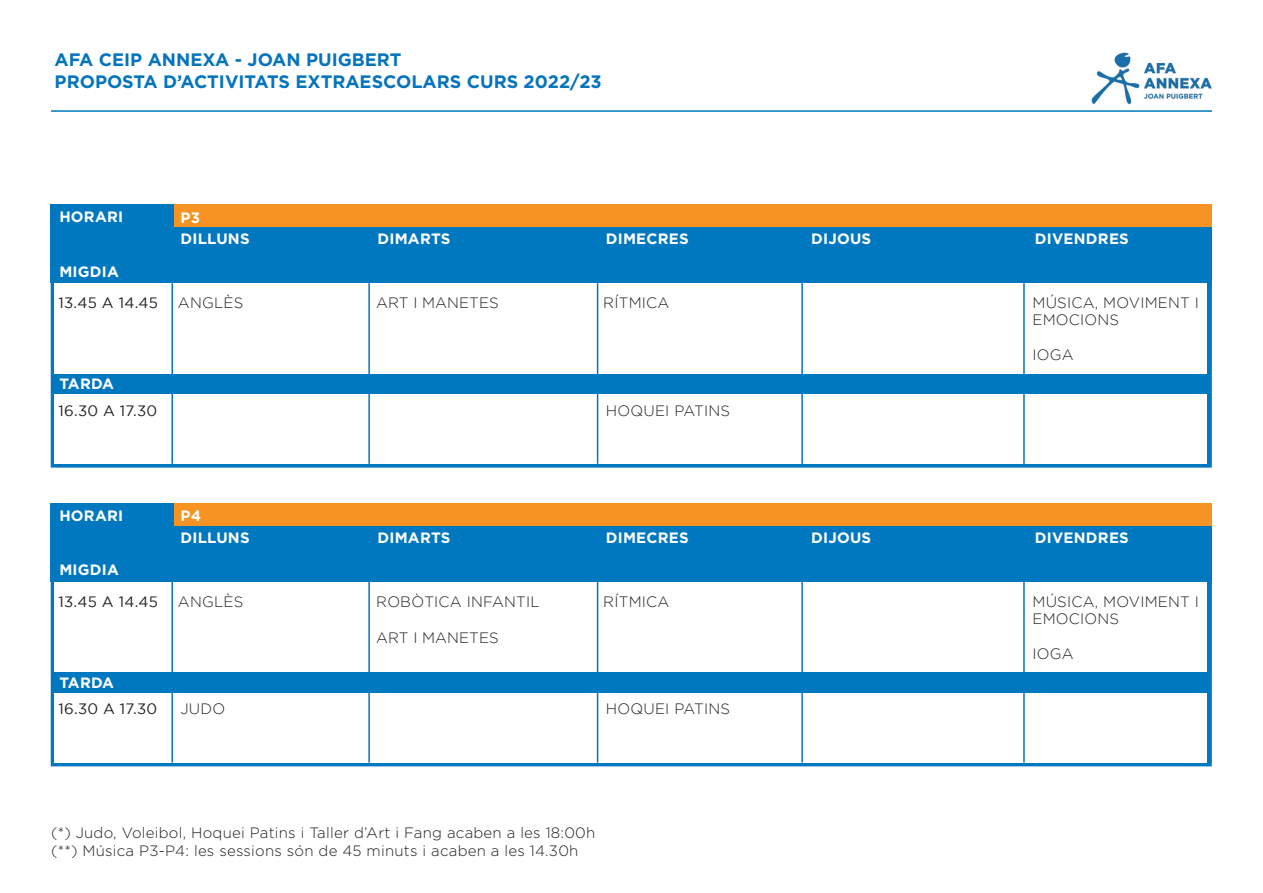
<style>
.page{position:relative;width:1263px;height:893px;background:#fff}
.page>*{position:absolute;margin:0;border:0;box-sizing:border-box;transform-origin:0 0}
.t1{font:700 18px/21.6px "Gotham";color:#0574bc}
.t2{font:300 15px/17.2px "Gotham";letter-spacing:.015em;color:#231f20}
.t3{font:700 15px "Gotham";letter-spacing:.015em;color:#fff}
.t4{font:15px "Gotham";letter-spacing:.015em;color:#231f20}
</style>
<div class="page">
<img style="left:1091px;top:52px;width:121px;height:53px">
<hr style="left:51px;top:110px;width:1161px;height:2px;background:#0078c0">
<svg style="left:51px;top:283px;width:1161px;height:185px;background:#0d7fc3"></svg>
<div style="left:55px;top:283px;width:1152px;height:90px;background:#fff"></div>
<div style="left:55px;top:394px;width:1152px;height:70px;background:#fff"></div>
<div style="left:51px;top:204px;width:1161px;height:79px;background:#0078c0"></div>
<div style="left:175px;top:204px;width:1037px;height:23px;background:#f69323"></div>
<hr style="left:171px;top:283px;width:2px;height:181px;background:#0078c0">
<hr style="left:52px;top:283px;width:1px;height:181px;background:#0078c0">
<hr style="left:368px;top:283px;width:2px;height:181px;background:#0078c0">
<hr style="left:597px;top:283px;width:1px;height:181px;background:#0078c0">
<hr style="left:801px;top:283px;width:2px;height:181px;background:#0078c0">
<hr style="left:1023px;top:283px;width:2px;height:181px;background:#0078c0">
<hr style="left:1210px;top:283px;width:1px;height:181px;background:#0078c0">
<div style="left:51px;top:582px;width:1161px;height:184px;background:#0078c0"></div>
<div style="left:55px;top:582px;width:1152px;height:90px;background:#fff"></div>
<div style="left:55px;top:693px;width:1152px;height:69px;background:#fff"></div>
<div style="left:51px;top:503px;width:1161px;height:79px;background:#0078c0"></div>
<div style="left:175px;top:503px;width:1037px;height:23px;background:#f69323"></div>
<hr style="left:171px;top:582px;width:2px;height:181px;background:#0078c0">
<hr style="left:52px;top:582px;width:1px;height:181px;background:#0078c0">
<hr style="left:368px;top:582px;width:2px;height:181px;background:#0078c0">
<hr style="left:597px;top:582px;width:1px;height:181px;background:#0078c0">
<hr style="left:801px;top:582px;width:2px;height:181px;background:#0078c0">
<hr style="left:1023px;top:582px;width:2px;height:181px;background:#0078c0">
<hr style="left:1210px;top:582px;width:1px;height:181px;background:#0078c0">
<p class="t1" style="left:55px;top:49px;width:549px">AFA CEIP ANNEXA - JOAN PUIGBERT<br>PROPOSTA D’ACTIVITATS EXTRAESCOLARS CURS 2022/23</p>
<p class="t3" style="left:59px;top:208px;width:65px">HORARI</p>
<p class="t3" style="left:59px;top:263px;width:61px">MIGDIA</p>
<p class="t4" style="left:59px;top:295px;width:101px">13.45 A 14.45</p>
<p class="t3" style="left:59px;top:375px;width:56px">TARDA</p>
<p class="t4" style="left:59px;top:402px;width:100px">16.30 A 17.30</p>
<p class="t3" style="left:180px;top:209px;width:21px">P3</p>
<p class="t3" style="left:180px;top:230px;width:71px">DILLUNS</p>
<p class="t3" style="left:377px;top:230px;width:74px">DIMARTS</p>
<p class="t3" style="left:606px;top:230px;width:84px">DIMECRES</p>
<p class="t3" style="left:811px;top:230px;width:62px">DIJOUS</p>
<p class="t3" style="left:1035px;top:230px;width:95px">DIVENDRES</p>
<p class="t2" style="left:178px;top:294px;width:67px">ANGLÈS</p>
<p class="t2" style="left:376px;top:294px;width:124px">ART I MANETES</p>
<p class="t2" style="left:603px;top:294px;width:68px">RÍTMICA</p>
<p class="t2" style="left:1032px;top:294px;width:168px">MÚSICA, MOVIMENT I<br>EMOCIONS</p>
<p class="t2" style="left:1032px;top:346px;width:43px">IOGA</p>
<p class="t2" style="left:606px;top:402px;width:126px">HOQUEI PATINS</p>
<p class="t3" style="left:59px;top:507px;width:65px">HORARI</p>
<p class="t3" style="left:59px;top:561px;width:61px">MIGDIA</p>
<p class="t4" style="left:59px;top:593px;width:101px">13.45 A 14.45</p>
<p class="t3" style="left:59px;top:674px;width:56px">TARDA</p>
<p class="t4" style="left:59px;top:701px;width:100px">16.30 A 17.30</p>
<p class="t3" style="left:180px;top:507px;width:22px">P4</p>
<p class="t3" style="left:180px;top:529px;width:71px">DILLUNS</p>
<p class="t3" style="left:377px;top:529px;width:74px">DIMARTS</p>
<p class="t3" style="left:606px;top:529px;width:84px">DIMECRES</p>
<p class="t3" style="left:811px;top:529px;width:62px">DIJOUS</p>
<p class="t3" style="left:1035px;top:529px;width:95px">DIVENDRES</p>
<p class="t2" style="left:178px;top:593px;width:67px">ANGLÈS</p>
<p class="t2" style="left:376px;top:593px;width:165px">ROBÒTICA INFANTIL</p>
<p class="t2" style="left:376px;top:629px;width:124px">ART I MANETES</p>
<p class="t2" style="left:603px;top:593px;width:68px">RÍTMICA</p>
<p class="t2" style="left:1032px;top:593px;width:168px">MÚSICA, MOVIMENT I<br>EMOCIONS</p>
<p class="t2" style="left:1032px;top:645px;width:43px">IOGA</p>
<p class="t2" style="left:180px;top:700px;width:46px">JUDO</p>
<p class="t2" style="left:606px;top:700px;width:126px">HOQUEI PATINS</p>
<p class="t2" style="left:51px;top:823px;width:546px;line-height:18px">(*) Judo, Voleibol, Hoquei Patins i Taller d’Art i Fang acaben a les 18:00h (**) Música P3-P4: les sessions són de 45 minuts i acaben a les 14.30h</p>
</div>
